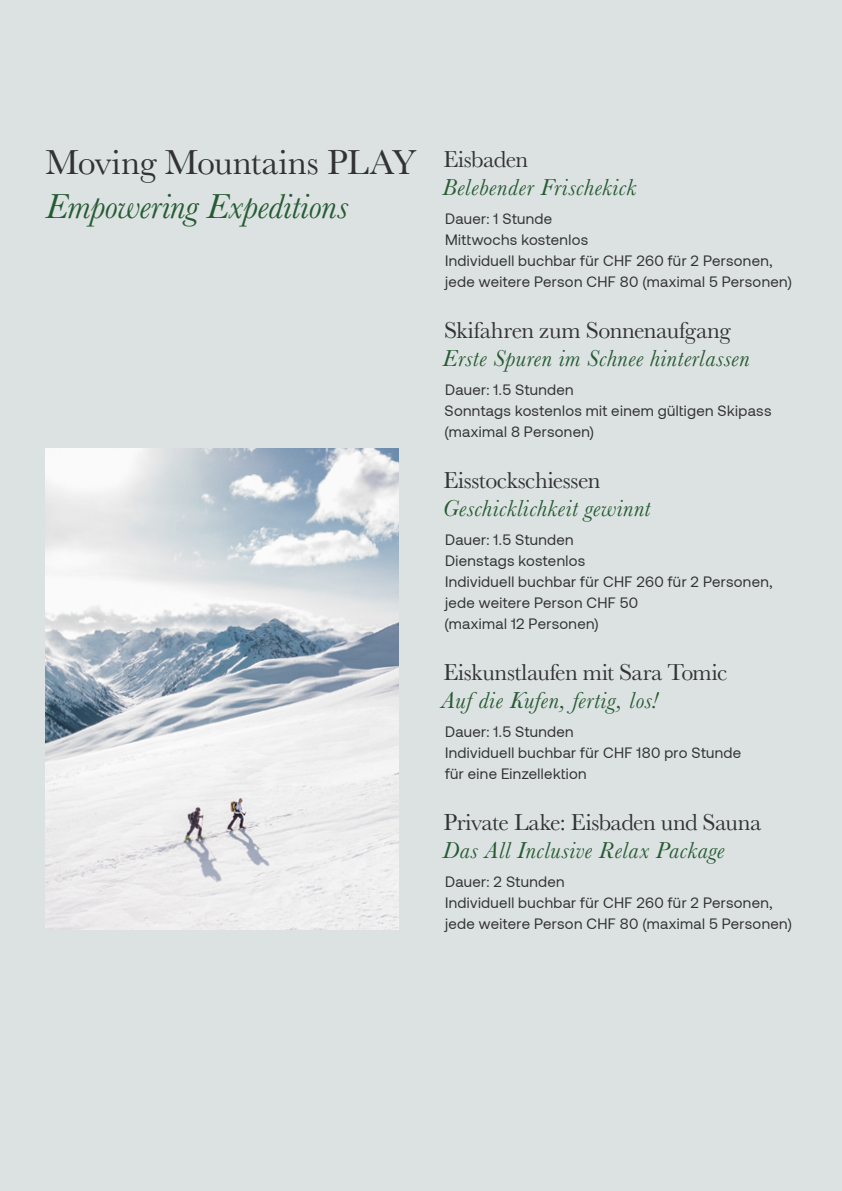
<style>
.page{position:relative;width:842px;height:1191px;background:#dce2e2}
.page>*{position:absolute;margin:0;border:0;box-sizing:border-box;transform-origin:0 0}
.t1{font:italic 36px "Baskerville";letter-spacing:-.005em;color:#265b33}
.t2{font:36px "Baskerville";letter-spacing:-.005em;color:#333}
.t3{font:italic 24px "Baskerville";letter-spacing:.025em;color:#265b33}
.t4{font:24px "Baskerville";letter-spacing:-.02em;color:#333}
.t5{font:15px/21px "Aeonik";letter-spacing:.025em;color:#333}
</style>
<div class="page">
<img style="left:45px;top:448px;width:353px;height:481px">
<h1 class="t2" style="left:45px;top:139px;width:373px">Moving Mountains PLAY</h1>
<h1 class="t1" style="left:45px;top:182px;width:304px">Empowering Expeditions</h1>
<h2 class="t4" style="left:443px;top:144px;width:86px">Eisbaden</h2>
<h2 class="t3" style="left:442px;top:171px;width:195px">Belebender Frischekick</h2>
<p class="t5" style="left:445px;top:208px;width:348px">Dauer: 1 Stunde<br>Mittwochs kostenlos<br>Individuell buchbar für CHF 260 für 2 Personen, jede weitere Person CHF 80 (maximal 5 Personen)</p>
<h2 class="t4" style="left:444px;top:315px;width:288px">Skifahren zum Sonnenaufgang</h2>
<h2 class="t3" style="left:442px;top:342px;width:309px">Erste Spuren im Schnee hinterlassen</h2>
<p class="t5" style="left:444px;top:379px;width:329px">Dauer: 1.5 Stunden<br>Sonntags kostenlos mit einem gültigen Skipass (maximal 8 Personen)</p>
<h2 class="t4" style="left:443px;top:465px;width:159px">Eisstockschiessen</h2>
<h2 class="t3" style="left:443px;top:492px;width:209px">Geschicklichkeit gewinnt</h2>
<p class="t5" style="left:444px;top:529px;width:330px">Dauer: 1.5 Stunden<br>Dienstags kostenlos<br>Individuell buchbar für CHF 260 für 2 Personen, jede weitere Person CHF 50<br>(maximal 12 Personen)</p>
<h2 class="t4" style="left:443px;top:657px;width:285px">Eiskunstlaufen mit Sara Tomic</h2>
<h2 class="t3" style="left:442px;top:684px;width:218px">Auf die Kufen, fertig, los!</h2>
<p class="t5" style="left:445px;top:721px;width:298px">Dauer: 1.5 Stunden<br>Individuell buchbar für CHF 180 pro Stunde für eine Einzellektion</p>
<h2 class="t4" style="left:443px;top:807px;width:320px">Private Lake: Eisbaden und Sauna</h2>
<h2 class="t3" style="left:443px;top:834px;width:283px">Das All Inclusive Relax Package</h2>
<p class="t5" style="left:445px;top:871px;width:348px">Dauer: 2 Stunden<br>Individuell buchbar für CHF 260 für 2 Personen, jede weitere Person CHF 80 (maximal 5 Personen)</p>
</div>
